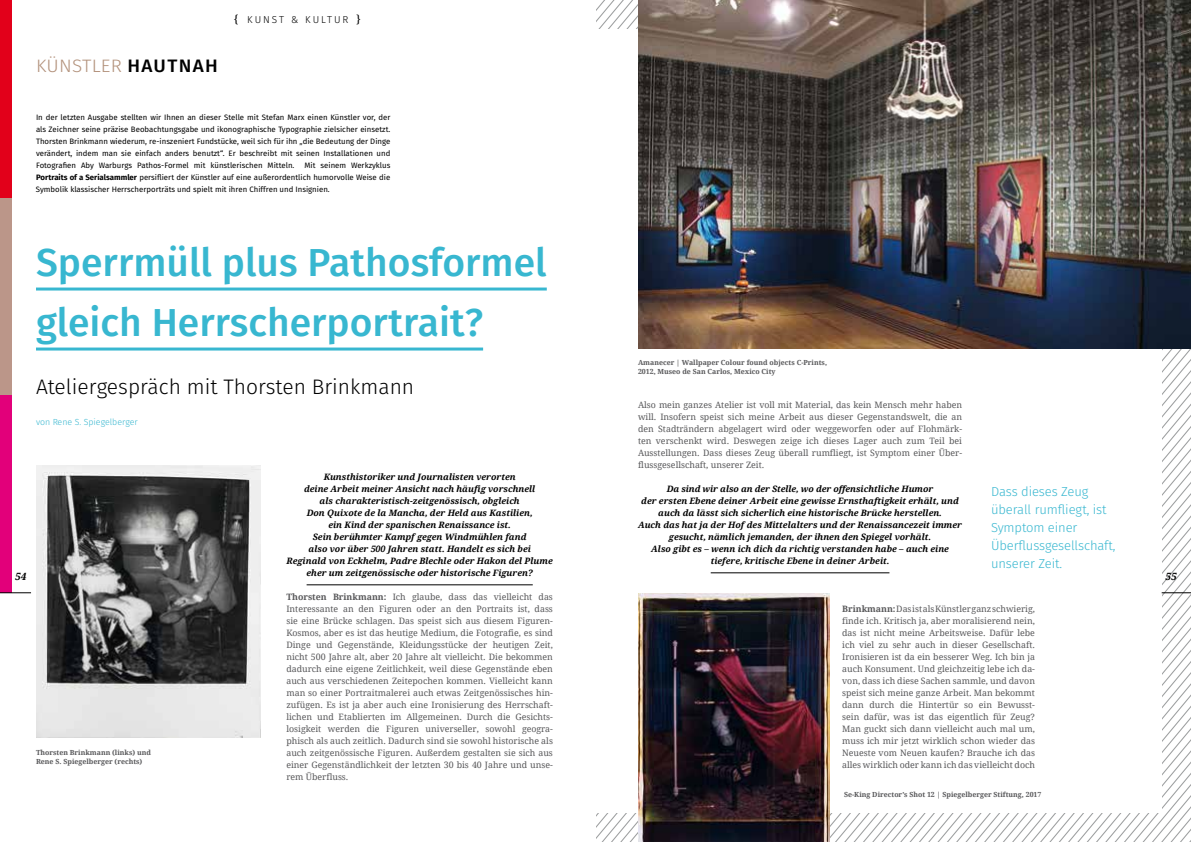
<style>
.page{position:relative;width:1191px;height:842px;background:#fff}
.page>*{position:absolute;margin:0;border:0;box-sizing:border-box;transform-origin:0 0}
.t1{font:500 39px/60px "Fira Sans";color:#38b7d0}
.t2{font:300 21px "Fira Sans";color:#000}
.t3{font:300 18px "Fira Sans";letter-spacing:.01em;color:#b3927c;scale:1.05 1}
.t4{font:300 13px/18px "Fira Sans";letter-spacing:-.01em;color:#38b7d0}
.t5{font:300 10px "Fira Sans";letter-spacing:.2em;color:#000}
.t6{font:italic 700 10px "Noto Serif";color:#000}
.t7{font:8.8px/12px "Droid Serif";color:#58585a;text-align:justify}
.t8{font:italic 700 8.8px/12px "Droid Serif";color:#000;text-align:center}
.t9{font:300 8.8px "Fira Sans";color:#38b7d0}
.t10{font:7.8px/12px "Fira Sans";color:#000;text-align:justify}
.t11{font:700 7px/9px "Droid Serif";color:#58585a}
.s1{font-weight:500;color:#000}
.s2{font-family:"Noto Serif";font-weight:400;font-size:11px}
.s3{font-weight:700}
</style>
<div class="page">
<svg style="left:903px;top:359px;width:288px;height:483px"></svg>
<div style="left:595px;top:29px;width:566px;height:783px;background:#fff"></div>
<hr style="left:36px;top:288px;width:511px;height:3px;background:#38b7d0">
<hr style="left:36px;top:348px;width:447px;height:3px;background:#38b7d0">
<hr style="left:306px;top:585px;width:227px;height:1px;background:#000">
<hr style="left:710px;top:573px;width:179px;height:1px;background:#000">
<img style="left:638px;top:0;width:553px;height:348px">
<img style="left:639px;top:593px;width:191px;height:249px">
<img style="left:36px;top:466px;width:225px;height:271px">
<hr style="left:1161px;top:592px;width:30px;height:1px;background:#000">
<div style="left:0;top:0;width:12px;height:199px;background:#e2001a"></div>
<div style="left:0;top:198px;width:12px;height:198px;background:#bb9689"></div>
<div style="left:0;top:395px;width:12px;height:197px;background:#e2007a"></div>
<hr style="left:0;top:592px;width:31px;height:1px;background:#000">
<h3 class="t3" style="left:36px;top:53px;width:174px">KÜNSTLER <span class="s1">HAUTNAH</span></h3>
<p class="t5" style="left:234px;top:13px;width:128px"><span class="s2">{</span> KUNST &amp; KULTUR <span class="s2">}</span></p>
<p class="t10" style="left:36px;top:112px;width:356px">In der letzten Ausgabe stellten wir Ihnen an dieser Stelle mit Stefan Marx einen Künstler vor, der als Zeichner seine präzise Beobachtungsgabe und ikonographische Typographie zielsicher einsetzt.<br>Thorsten Brinkmann wiederum, re-inszeniert Fundstücke, weil sich für ihn „die Bedeutung der Dinge verändert, indem man sie einfach anders benutzt“. Er beschreibt mit seinen Installationen und Fotografien Aby Warburgs Pathos-Formel mit künstlerischen Mitteln.</p>
<p class="t10" style="left:36px;top:160px;width:356px;text-indent:268px">Mit seinem Werkzyklus <span class="s3">Portraits of a Serialsammler</span> persifliert der Künstler auf eine außerordentlich humorvolle Weise die Symbolik klassischer Herrscherporträts und spielt mit ihren Chiffren und Insignien.</p>
<h1 class="t1" style="left:36px;top:235px;width:512px">Sperrmüll plus Pathosformel gleich Herrscherportrait?</h1>
<h2 class="t2" style="left:36px;top:371px;width:380px">Ateliergespräch mit Thorsten Brinkmann</h2>
<p class="t9" style="left:36px;top:416px;width:103px">von Rene S. Spiegelberger</p>
<p class="t11" style="left:638px;top:358px;width:190px">Amanecer | Wallpaper Colour found objects C-Prints,<br>2012, Museo de San Carlos, Mexico City</p>
<p class="t7" style="left:638px;top:399px;width:326px">Also mein ganzes Atelier ist voll mit Material, das kein Mensch mehr haben will. Insofern speist sich meine Arbeit aus dieser Gegenstandswelt, die an den Stadträndern abgelagert wird oder weggeworfen oder auf Flohmärk&shy;ten verschenkt wird. Deswegen zeige ich dieses Lager auch zum Teil bei Ausstellungen. Dass dieses Zeug überall rumfliegt, ist Symptom einer Über&shy;flussgesellschaft, unserer Zeit.</p>
<p class="t8" style="left:638px;top:483px;width:325px">Da sind wir also an der Stelle, wo der offensichtliche Humor<br>der ersten Ebene deiner Arbeit eine gewisse Ernsthaftigkeit erhält, und auch da lässt sich sicherlich eine historische Brücke herstellen.<br>Auch das hat ja der Hof des Mittelalters und der Renaissancezeit immer gesucht, nämlich jemanden, der ihnen den Spiegel vorhält.<br>Also gibt es – wenn ich dich da richtig verstanden habe – auch eine tiefere, kritische Ebene in deiner Arbeit.</p>
<p class="t7" style="left:842px;top:603px;width:194px"><span class="s3">Brinkmann:</span> Das ist als Künstler ganz schwierig, finde ich. Kritisch ja, aber moralisierend nein, das ist nicht meine Arbeitsweise. Dafür lebe ich viel zu sehr auch in dieser Gesellschaft.<br>Ironisieren ist da ein besserer Weg. Ich bin ja auch Konsument. Und gleichzeitig lebe ich da&shy;von, dass ich diese Sachen sammle, und davon speist sich meine ganze Arbeit. Man bekommt dann durch die Hintertür so ein Bewusst&shy;sein dafür, was ist das eigentlich für Zeug?<br>Man guckt sich dann vielleicht auch mal um, muss ich mir jetzt wirklich schon wieder das Neueste vom Neuen kaufen? Brauche ich das alles wirklich oder kann ich das vielleicht doch</p>
<p class="t8" style="left:286px;top:471px;width:268px">Kunsthistoriker und Journalisten verorten<br>deine Arbeit meiner Ansicht nach häufig vorschnell<br>als charakteristisch-zeitgenössisch, obgleich<br>Don Quixote de la Mancha, der Held aus Kastilien,<br>ein Kind der spanischen Renaissance ist.<br>Sein berühmter Kampf gegen Windmühlen fand<br>also vor über 500 Jahren statt. Handelt es sich bei<br>Reginald von Eckhelm, Padre Blechle oder Hakon del Plume eher um zeitgenössische oder historische Figuren?</p>
<p class="t7" style="left:286px;top:591px;width:268px"><span class="s3">Thorsten Brinkmann:</span> Ich glaube, dass das vielleicht das Interessante an den Figuren oder an den Portraits ist, dass sie eine Brücke schlagen. Das speist sich aus diesem Figuren-Kosmos, aber es ist das heutige Medium, die Fotografie, es sind Dinge und Gegenstände, Kleidungsstücke der heutigen Zeit, nicht 500 Jahre alt, aber 20 Jahre alt vielleicht. Die bekommen dadurch eine eigene Zeitlichkeit, weil diese Gegenstände eben auch aus verschiedenen Zeitepochen kommen. Vielleicht kann man so einer Portraitmalerei auch etwas Zeitgenössisches hin&shy;zufügen. Es ist ja aber auch eine Ironisierung des Herrschaft&shy;lichen und Etablierten im Allgemeinen. Durch die Gesichts&shy;losigkeit werden die Figuren universeller, sowohl geogra&shy;phisch als auch zeitlich. Dadurch sind sie sowohl historische als auch zeitgenössische Figuren. Außerdem gestalten sie sich aus einer Gegenständlichkeit der letzten 30 bis 40 Jahre und unse&shy;rem Überfluss.</p>
<h3 class="t4" style="left:991px;top:483px;width:126px">Dass dieses Zeug überall rumfliegt, ist<br>Symptom einer<br>Überflussgesellschaft, unserer Zeit.</h3>
<p class="t6" style="left:15px;top:569px;width:13px">54</p>
<p class="t6" style="left:1165px;top:569px;width:13px">55</p>
<p class="t11" style="left:36px;top:748px;width:116px">Thorsten Brinkmann (links) und<br>Rene S. Spiegelberger (rechts)</p>
<p class="t11" style="left:844px;top:790px;width:199px">Se-King Director’s Shot 12 | Spiegelberger Stiftung, 2017</p>
</div>
